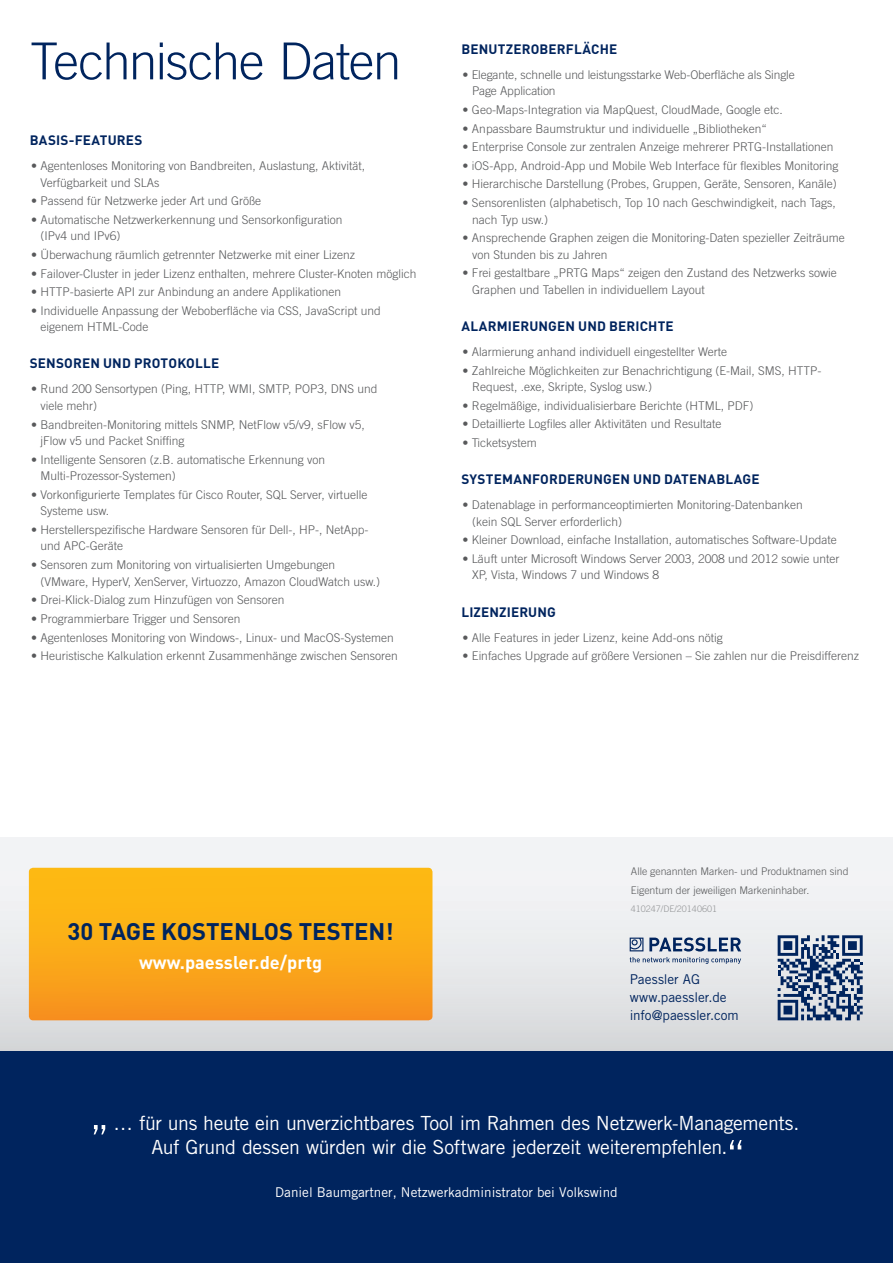
<style>
.page{position:relative;width:893px;height:1263px;background:#fff}
.page>*{position:absolute;margin:0;border:0;box-sizing:border-box;transform-origin:0 0}
.t1{font:300 51px "Trade Gothic LT Std";letter-spacing:-.025em;color:#00245e}
.Button_2{font:700 23.7px "DIN";color:#00245e}
.Zitat{font:19.5px/24px "Trade Gothic LT Std";letter-spacing:-.02em;color:#fff}
.t2{font:700 18.15px "DIN";color:#fff}
.t3{font:700 13.5px "DIN";letter-spacing:.01em;color:#00245e}
.Fliesstext_weiss{font:13.5px "Trade Gothic LT Std";color:#fff}
.Fliesstext_Blau{font:13.5px/18px "Trade Gothic LT Std";color:#00245e}
.Aufzählung{font:300 12px/16.5px "Trade Gothic LT Std";color:#58595b}
.Aufzählung-2{font:300 10.5px "Trade Gothic LT Std";color:#58595b}
.Aufzählung-3{font:300 9px "Trade Gothic LT Std";color:#949698}
</style>
<div class="page">
<div style="left:0;top:1050px;width:893px;height:213px;background:#00245e"></div>
<svg style="left:94px;top:1125px;width:11px;height:9px"></svg>
<svg style="left:730px;top:1140px;width:12px;height:9px"></svg>
<div style="left:0;top:838px;width:893px;height:212px;background:linear-gradient(to bottom,#f8f9fb,#d9dadc)"></div>
<svg style="left:630px;top:957px;width:111px;height:7px"></svg>
<svg style="left:630px;top:937px;width:13px;height:14px"></svg>
<svg style="left:649px;top:937px;width:92px;height:14px"></svg>
<svg style="left:778px;top:935px;width:85px;height:85px;background:#7184a2"></svg>
<svg style="left:29px;top:868px;width:403px;height:152px;background:#faa917"></svg>
<h1 class="t1" style="left:30px;top:31px;width:373px">Technische Daten</h1>
<h3 class="t3" style="left:30px;top:131px;width:114px">BASIS-FEATURES</h3>
<p class="Aufzählung" style="left:40px;top:157px;width:326px;text-indent:-9px">• Agentenloses Monitoring von Bandbreiten, Auslastung, Aktivität,<br>Verfügbarkeit und SLAs</p>
<p class="Aufzählung" style="left:31px;top:192px;width:232px">• Passend für Netzwerke jeder Art und Größe</p>
<p class="Aufzählung" style="left:40px;top:211px;width:304px;text-indent:-9px">• Automatische Netzwerkerkennung und Sensorkonfiguration (IPv4 und IPv6)</p>
<p class="Aufzählung" style="left:31px;top:246px;width:326px">• Überwachung räumlich getrennter Netzwerke mit einer Lizenz</p>
<p class="Aufzählung" style="left:31px;top:265px;width:387px">• Failover-Cluster in jeder Lizenz enthalten, mehrere Cluster-Knoten möglich</p>
<p class="Aufzählung" style="left:31px;top:283px;width:312px">• HTTP-basierte API zur Anbindung an andere Applikationen</p>
<p class="Aufzählung" style="left:40px;top:302px;width:342px;text-indent:-9px">• Individuelle Anpassung der Weboberfläche via CSS, JavaScript und eigenem HTML-Code</p>
<h3 class="t3" style="left:30px;top:355px;width:191px">SENSOREN UND PROTOKOLLE</h3>
<p class="Aufzählung" style="left:40px;top:381px;width:339px;text-indent:-9px">• Rund 200 Sensortypen (Ping, HTTP, WMI, SMTP, POP3, DNS und viele mehr)</p>
<p class="Aufzählung" style="left:40px;top:416px;width:326px;text-indent:-9px">• Bandbreiten-Monitoring mittels SNMP, NetFlow v5/v9, sFlow v5, jFlow v5 und Packet Sniffing</p>
<p class="Aufzählung" style="left:40px;top:451px;width:286px;text-indent:-9px">• Intelligente Sensoren (z.B. automatische Erkennung von<br>Multi-Prozessor-Systemen)</p>
<p class="Aufzählung" style="left:40px;top:486px;width:328px;text-indent:-9px">• Vorkonfigurierte Templates für Cisco Router, SQL Server, virtuelle<br>Systeme usw.</p>
<p class="Aufzählung" style="left:40px;top:521px;width:329px;text-indent:-9px">• Herstellerspezifische Hardware Sensoren für Dell-, HP-, NetApp&shy;und APC-Geräte</p>
<p class="Aufzählung" style="left:40px;top:556px;width:341px;text-indent:-9px">• Sensoren zum Monitoring von virtualisierten Umgebungen (VMware, HyperV, XenServer, Virtuozzo, Amazon CloudWatch usw.)</p>
<p class="Aufzählung" style="left:31px;top:591px;width:255px">• Drei-Klick-Dialog zum Hinzufügen von Sensoren</p>
<p class="Aufzählung" style="left:31px;top:610px;width:211px">• Programmierbare Trigger und Sensoren</p>
<p class="Aufzählung" style="left:31px;top:629px;width:364px">• Agentenloses Monitoring von Windows-, Linux- und MacOS-Systemen</p>
<p class="Aufzählung" style="left:31px;top:647px;width:368px">• Heuristische Kalkulation erkennt Zusammenhänge zwischen Sensoren</p>
<h3 class="t3" style="left:461px;top:40px;width:157px">BENUTZEROBERFLÄCHE</h3>
<p class="Aufzählung" style="left:472px;top:66px;width:324px;text-indent:-9px">• Elegante, schnelle und leistungsstarke Web-Oberfläche als Single<br>Page Application</p>
<p class="Aufzählung" style="left:463px;top:101px;width:322px">• Geo-Maps-Integration via MapQuest, CloudMade, Google etc.</p>
<p class="Aufzählung" style="left:463px;top:120px;width:306px">• Anpassbare Baumstruktur und individuelle „Bibliotheken“</p>
<p class="Aufzählung" style="left:463px;top:138px;width:372px">• Enterprise Console zur zentralen Anzeige mehrerer PRTG-Installationen</p>
<p class="Aufzählung" style="left:463px;top:157px;width:377px">• iOS-App, Android-App und Mobile Web Interface für flexibles Monitoring</p>
<p class="Aufzählung" style="left:463px;top:176px;width:376px">• Hierarchische Darstellung (Probes, Gruppen, Geräte, Sensoren, Kanäle)</p>
<p class="Aufzählung" style="left:472px;top:194px;width:365px;text-indent:-9px">• Sensorenlisten (alphabetisch, Top 10 nach Geschwindigkeit, nach Tags, nach Typ usw.)</p>
<p class="Aufzählung" style="left:472px;top:229px;width:374px;text-indent:-9px">• Ansprechende Graphen zeigen die Monitoring-Daten spezieller Zeiträume von Stunden bis zu Jahren</p>
<p class="Aufzählung" style="left:472px;top:265px;width:366px;text-indent:-9px">• Frei gestaltbare „PRTG Maps“ zeigen den Zustand des Netzwerks sowie<br>Graphen und Tabellen in individuellem Layout</p>
<h3 class="t3" style="left:461px;top:317px;width:214px">ALARMIERUNGEN UND BERICHTE</h3>
<p class="Aufzählung" style="left:463px;top:343px;width:266px">• Alarmierung anhand individuell eingestellter Werte</p>
<p class="Aufzählung" style="left:472px;top:362px;width:351px;text-indent:-9px">• Zahlreiche Möglichkeiten zur Benachrichtigung (E-Mail, SMS, HTTP-<br>Request, .exe, Skripte, Syslog usw.)</p>
<p class="Aufzählung" style="left:463px;top:397px;width:292px">• Regelmäßige, individualisierbare Berichte (HTML, PDF)</p>
<p class="Aufzählung" style="left:463px;top:416px;width:260px">• Detaillierte Logfiles aller Aktivitäten und Resultate</p>
<p class="Aufzählung" style="left:463px;top:434px;width:76px">• Ticketsystem</p>
<h3 class="t3" style="left:461px;top:470px;width:300px">SYSTEMANFORDERUNGEN UND DATENABLAGE</h3>
<p class="Aufzählung" style="left:472px;top:496px;width:332px;text-indent:-9px">• Datenablage in performanceoptimierten Monitoring-Datenbanken (kein SQL Server erforderlich)</p>
<p class="Aufzählung" style="left:463px;top:531px;width:376px">• Kleiner Download, einfache Installation, automatisches Software-Update</p>
<p class="Aufzählung" style="left:472px;top:550px;width:369px;text-indent:-9px">• Läuft unter Microsoft Windows Server 2003, 2008 und 2012 sowie unter<br>XP, Vista, Windows 7 und Windows 8</p>
<h3 class="t3" style="left:461px;top:603px;width:96px">LIZENZIERUNG</h3>
<p class="Aufzählung" style="left:463px;top:629px;width:262px">• Alle Features in jeder Lizenz, keine Add-ons nötig</p>
<p class="Aufzählung" style="left:463px;top:647px;width:398px">• Einfaches Upgrade auf größere Versionen – Sie zahlen nur die Preisdifferenz</p>
<p class="Button_2" style="left:68px;top:916px;width:328px">30 TAGE KOSTENLOS TESTEN!</p>
<p class="t2" style="left:139px;top:950px;width:185px">www.paessler.de/prtg</p>
<p class="Aufzählung-2" style="left:631px;top:865px;width:219px">Alle genannten Marken- und Produktnamen sind</p>
<p class="Aufzählung-2" style="left:631px;top:884px;width:180px">Eigentum der jeweiligen Markeninhaber.</p>
<p class="Aufzählung-3" style="left:631px;top:903px;width:88px">410247/DE/20140601</p>
<p class="Fliesstext_Blau" style="left:630px;top:970px;width:111px">Paessler AG www.paessler.de info@paessler.com</p>
<p class="Zitat" style="left:151px;top:1111px;width:649px;text-indent:-38px">… für uns heute ein unverzichtbares Tool im Rahmen des Netzwerk-Managements.<br>Auf Grund dessen würden wir die Software jederzeit weiterempfehlen.</p>
<p class="Fliesstext_weiss" style="left:275px;top:1184px;width:344px">Daniel Baumgartner, Netzwerkadministrator bei Volkswind</p>
</div>
